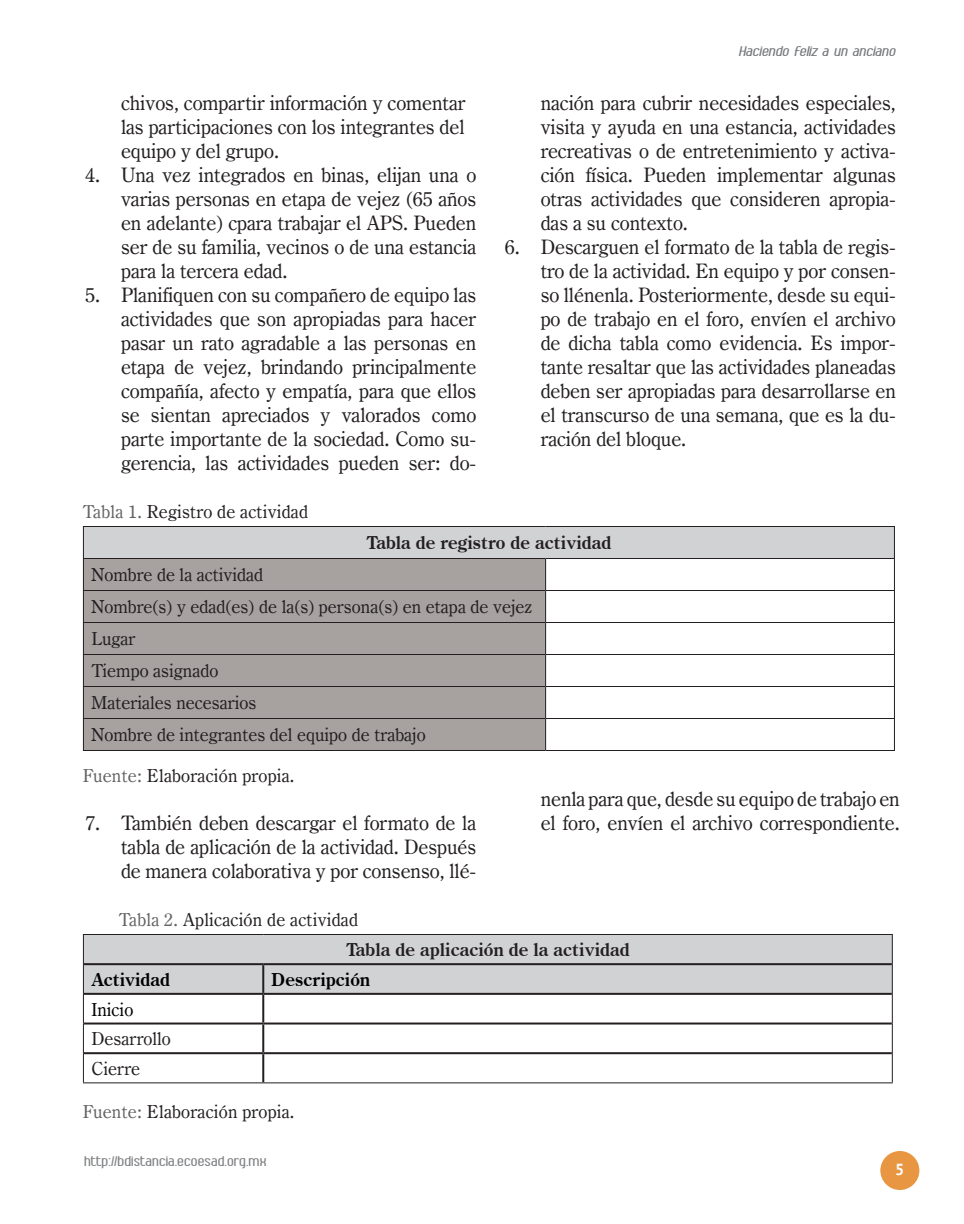
<style>
.page{position:relative;width:964px;height:1224px;background:#fff}
.page>*{position:absolute;margin:0;border:0;box-sizing:border-box;transform-origin:0 0}
.t1{font:20px/24px "Century Oldstyle BT";letter-spacing:-.005em;color:#231f20;text-align:justify}
.P1{font:18px "Century Oldstyle BT";color:#231f20}
.t2{font:700 18px "Century Oldstyle BT";color:#231f20}
.t3{font:700 18px "Century Oldstyle BT";color:#000}
.t4{font:18px "Century Oldstyle BT";color:#000}
.t5{font:700 16px "Ambrosia";color:#808285}
.t6{font:italic 700 16px "Ambrosia";color:#76787b}
.t7{font:700 16px "PT Sans";color:#fff}
.s1{color:#636366}
</style>
<div class="page">
<div style="left:880px;top:1151px;width:39px;height:39px;background:#e99642;border-radius:50%"></div>
<div style="left:83px;top:526px;width:811px;height:32px;background:#d1d2d4"></div>
<div style="left:84px;top:559px;width:461px;height:191px;background:#a7a2a0"></div>
<hr style="left:83px;top:526px;width:463px;height:1px;background:#231f20">
<hr style="left:83px;top:527px;width:1px;height:31px;background:#231f20">
<hr style="left:546px;top:526px;width:349px;height:1px;background:#231f20">
<hr style="left:894px;top:527px;width:1px;height:31px;background:#231f20">
<hr style="left:83px;top:558px;width:463px;height:1px;background:#231f20">
<hr style="left:83px;top:559px;width:1px;height:31px;background:#231f20">
<hr style="left:546px;top:558px;width:349px;height:1px;background:#231f20">
<hr style="left:545px;top:559px;width:1px;height:31px;background:#231f20">
<hr style="left:894px;top:559px;width:1px;height:31px;background:#231f20">
<hr style="left:83px;top:590px;width:463px;height:1px;background:#231f20">
<hr style="left:83px;top:591px;width:1px;height:31px;background:#231f20">
<hr style="left:546px;top:590px;width:349px;height:1px;background:#231f20">
<hr style="left:545px;top:591px;width:1px;height:31px;background:#231f20">
<hr style="left:894px;top:591px;width:1px;height:31px;background:#231f20">
<hr style="left:83px;top:622px;width:463px;height:1px;background:#231f20">
<hr style="left:83px;top:623px;width:1px;height:31px;background:#231f20">
<hr style="left:546px;top:622px;width:349px;height:1px;background:#231f20">
<hr style="left:545px;top:623px;width:1px;height:31px;background:#231f20">
<hr style="left:894px;top:623px;width:1px;height:31px;background:#231f20">
<hr style="left:83px;top:654px;width:463px;height:1px;background:#231f20">
<hr style="left:83px;top:655px;width:1px;height:31px;background:#231f20">
<hr style="left:546px;top:654px;width:349px;height:1px;background:#231f20">
<hr style="left:545px;top:655px;width:1px;height:31px;background:#231f20">
<hr style="left:894px;top:655px;width:1px;height:31px;background:#231f20">
<hr style="left:83px;top:686px;width:463px;height:1px;background:#231f20">
<hr style="left:83px;top:687px;width:1px;height:31px;background:#231f20">
<hr style="left:546px;top:686px;width:349px;height:1px;background:#231f20">
<hr style="left:545px;top:687px;width:1px;height:31px;background:#231f20">
<hr style="left:894px;top:687px;width:1px;height:31px;background:#231f20">
<hr style="left:83px;top:718px;width:463px;height:1px;background:#231f20">
<hr style="left:83px;top:719px;width:1px;height:31px;background:#231f20">
<hr style="left:546px;top:718px;width:349px;height:1px;background:#231f20">
<hr style="left:545px;top:719px;width:1px;height:31px;background:#231f20">
<hr style="left:894px;top:719px;width:1px;height:31px;background:#231f20">
<hr style="left:83px;top:750px;width:463px;height:1px;background:#231f20">
<hr style="left:546px;top:750px;width:349px;height:1px;background:#231f20">
<div style="left:84px;top:935px;width:808px;height:58px;background:#d1d2d4"></div>
<hr style="left:84px;top:963px;width:179px;height:2px;background:#231f20">
<hr style="left:263px;top:963px;width:629px;height:2px;background:#231f20">
<hr style="left:262px;top:965px;width:2px;height:28px;background:#231f20">
<hr style="left:84px;top:993px;width:179px;height:2px;background:#231f20">
<hr style="left:263px;top:993px;width:629px;height:2px;background:#231f20">
<hr style="left:262px;top:995px;width:2px;height:28px;background:#231f20">
<hr style="left:84px;top:1023px;width:179px;height:2px;background:#231f20">
<hr style="left:263px;top:1023px;width:629px;height:2px;background:#231f20">
<hr style="left:262px;top:1025px;width:2px;height:27px;background:#231f20">
<hr style="left:84px;top:1052px;width:179px;height:2px;background:#231f20">
<hr style="left:263px;top:1052px;width:629px;height:2px;background:#231f20">
<hr style="left:262px;top:1054px;width:2px;height:28px;background:#231f20">
<hr style="left:83px;top:934px;width:180px;height:1px;background:#231f20">
<svg style="left:83px;top:935px;width:1px;height:29px"></svg>
<hr style="left:263px;top:934px;width:630px;height:1px;background:#231f20">
<svg style="left:892px;top:935px;width:1px;height:29px"></svg>
<hr style="left:83px;top:964px;width:1px;height:30px;background:#231f20">
<hr style="left:892px;top:964px;width:1px;height:30px;background:#231f20">
<hr style="left:83px;top:994px;width:1px;height:30px;background:#231f20">
<hr style="left:892px;top:994px;width:1px;height:30px;background:#231f20">
<svg style="left:83px;top:1024px;width:1px;height:58px"></svg>
<svg style="left:892px;top:1024px;width:1px;height:58px"></svg>
<hr style="left:83px;top:1082px;width:180px;height:1px;background:#231f20">
<hr style="left:263px;top:1082px;width:630px;height:1px;background:#231f20">
<p class="t1" style="left:121px;top:91px;width:346px">chivos, compartir información y comentar las participaciones con los integrantes del equipo y del grupo.</p>
<p class="t1" style="left:121px;top:163px;width:357px;text-indent:-36px">4. Una vez integrados en binas, elijan una o varias personas en etapa de vejez (65 años en adelante) cpara trabajar el APS. Pueden ser de su familia, vecinos o de una estancia para la tercera edad.</p>
<p class="t1" style="left:121px;top:283px;width:357px;text-indent:-36px">5. Planifiquen con su compañero de equipo las actividades que son apropiadas para hacer pasar un rato agradable a las personas en etapa de vejez, brindando principalmente compañía, afecto y empatía, para que ellos se sientan apreciados y valorados como parte importante de la sociedad. Como su&shy;gerencia, las actividades pueden ser: do-</p>
<p class="P1" style="left:83px;top:501px;width:227px"><span class="s1">Tabla 1.</span> Registro de actividad</p>
<p class="t6" style="left:739px;top:44px;width:158px">Haciendo feliz a un anciano</p>
<p class="t1" style="left:541px;top:91px;width:357px">nación para cubrir necesidades especiales, visita y ayuda en una estancia, actividades recreativas o de entretenimiento y activa&shy;ción física. Pueden implementar algunas otras actividades que consideren apropia&shy;das a su contexto.</p>
<p class="t1" style="left:541px;top:235px;width:357px;text-indent:-36px">6. Descarguen el formato de la tabla de regis&shy;tro de la actividad. En equipo y por consen&shy;so llénenla. Posteriormente, desde su equi&shy;po de trabajo en el foro, envíen el archivo de dicha tabla como evidencia. Es impor&shy;tante resaltar que las actividades planeadas deben ser apropiadas para desarrollarse en el transcurso de una semana, que es la du&shy;ración del bloque.</p>
<p class="t2" style="left:366px;top:532px;width:246px">Tabla de registro de actividad</p>
<p class="P1" style="left:91px;top:564px;width:173px">Nombre de la actividad</p>
<p class="P1" style="left:91px;top:596px;width:442px">Nombre(s) y edad(es) de la(s) persona(s) en etapa de vejez</p>
<p class="P1" style="left:91px;top:628px;width:46px">Lugar</p>
<p class="P1" style="left:91px;top:660px;width:128px">Tiempo asignado</p>
<p class="P1" style="left:91px;top:692px;width:167px">Materiales necesarios</p>
<p class="P1" style="left:91px;top:724px;width:336px">Nombre de integrantes del equipo de trabajo</p>
<p class="P1" style="left:83px;top:765px;width:213px"><span class="s1">Fuente:</span> Elaboración propia.</p>
<p class="t1" style="left:121px;top:811px;width:357px;text-indent:-36px">7. También deben descargar el formato de la tabla de aplicación de la actividad. Después de manera colaborativa y por consenso, llé-</p>
<p class="t1" style="left:541px;top:787px;width:361px">nenla para que, desde su equipo de trabajo en el foro, envíen el archivo correspondiente.</p>
<p class="P1" style="left:119px;top:909px;width:241px"><span class="s1">Tabla 2.</span> Aplicación de actividad</p>
<p class="t2" style="left:346px;top:939px;width:285px">Tabla de aplicación de la actividad</p>
<p class="t3" style="left:91px;top:969px;width:80px">Actividad</p>
<p class="t3" style="left:271px;top:969px;width:101px">Descripción</p>
<p class="t4" style="left:91px;top:998px;width:43px">Inicio</p>
<p class="P1" style="left:91px;top:1028px;width:81px">Desarrollo</p>
<p class="P1" style="left:91px;top:1058px;width:50px">Cierre</p>
<p class="P1" style="left:83px;top:1101px;width:213px"><span class="s1">Fuente:</span> Elaboración propia.</p>
<p class="t5" style="left:85px;top:1154px;width:184px">http://bdistancia.ecoesad.org.mx</p>
<p class="t7" style="left:895px;top:1159px;width:11px">5</p>
</div>
